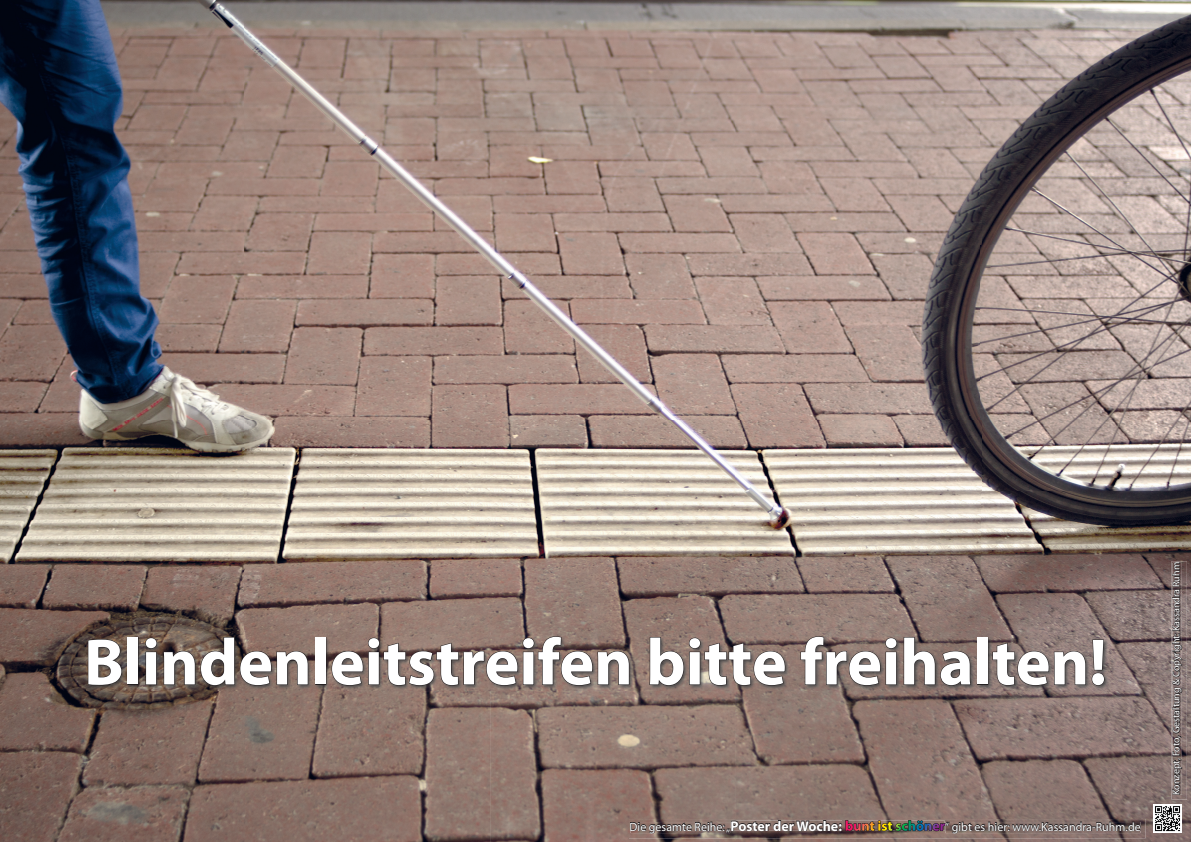
<style>
.page{position:relative;width:1191px;height:842px;background:#fff}
.page>*{position:absolute;margin:0;border:0;box-sizing:border-box;transform-origin:0 0}
.t1{font:700 66px "Myriad Pro";color:#fff}
.t2{font:12px "Myriad Pro";color:#fff}
.t3{font:10px "Myriad Pro";color:#fff}
.s1{font-weight:700;font-size:14px}
</style>
<div class="page">
<img style="left:0;top:0;width:1191px;height:842px">
<img style="left:1171px;top:561px;width:15px;height:238px">
<img style="left:1153px;top:804px;width:28px;height:28px">
<img style="left:629px;top:819px;width:516px;height:19px">
<img style="left:87px;top:635px;width:1022px;height:55px">
<svg style="left:88px;top:639px;width:34px;height:46px;background:#49413d"></svg>
<div style="left:128px;top:637px;width:10px;height:48px;border:1px solid #231f20"></div>
<svg style="left:145px;top:638px;width:12px;height:47px"></svg>
<svg style="left:163px;top:651px;width:32px;height:34px"></svg>
<svg style="left:201px;top:637px;width:107px;height:48px;background:#5a4d48"></svg>
<div style="left:315px;top:637px;width:11px;height:48px;border:1px solid #231f20"></div>
<svg style="left:332px;top:636px;width:297px;height:49px;background:#695b56"></svg>
<svg style="left:649px;top:637px;width:34px;height:48px;background:#635955"></svg>
<svg style="left:689px;top:638px;width:96px;height:47px;background:#675c58"></svg>
<svg style="left:800px;top:636px;width:96px;height:49px;background:#685b57"></svg>
<svg style="left:903px;top:637px;width:67px;height:48px;background:#615552"></svg>
<div style="left:977px;top:637px;width:11px;height:48px;border:1px solid #231f20"></div>
<svg style="left:992px;top:643px;width:93px;height:42px;background:#685e5c"></svg>
<svg style="left:1091px;top:639px;width:13px;height:46px"></svg>
<svg style="left:1172px;top:563px;width:10px;height:231px;background:#594f4e"></svg>
<svg style="left:630px;top:819px;width:510px;height:14px;background:#60514d"></svg>
<h1 class="t1" style="left:84px;top:619px;width:1024px">Blindenleitstreifen bitte freihalten!</h1>
<p class="t2" style="left:629px;top:819px;width:513px">Die gesamte Reihe: „<span class="s1">Poster der Woche: bunt ist schöner</span>“ gibt es hier: www.Kassandra-Ruhm.de</p>
<p class="t3" style="left:1170px;top:795px;width:234px;rotate:-90deg">Konzept, Foto, Gestaltung &amp; Copyright: Kassandra Ruhm</p>
</div>
